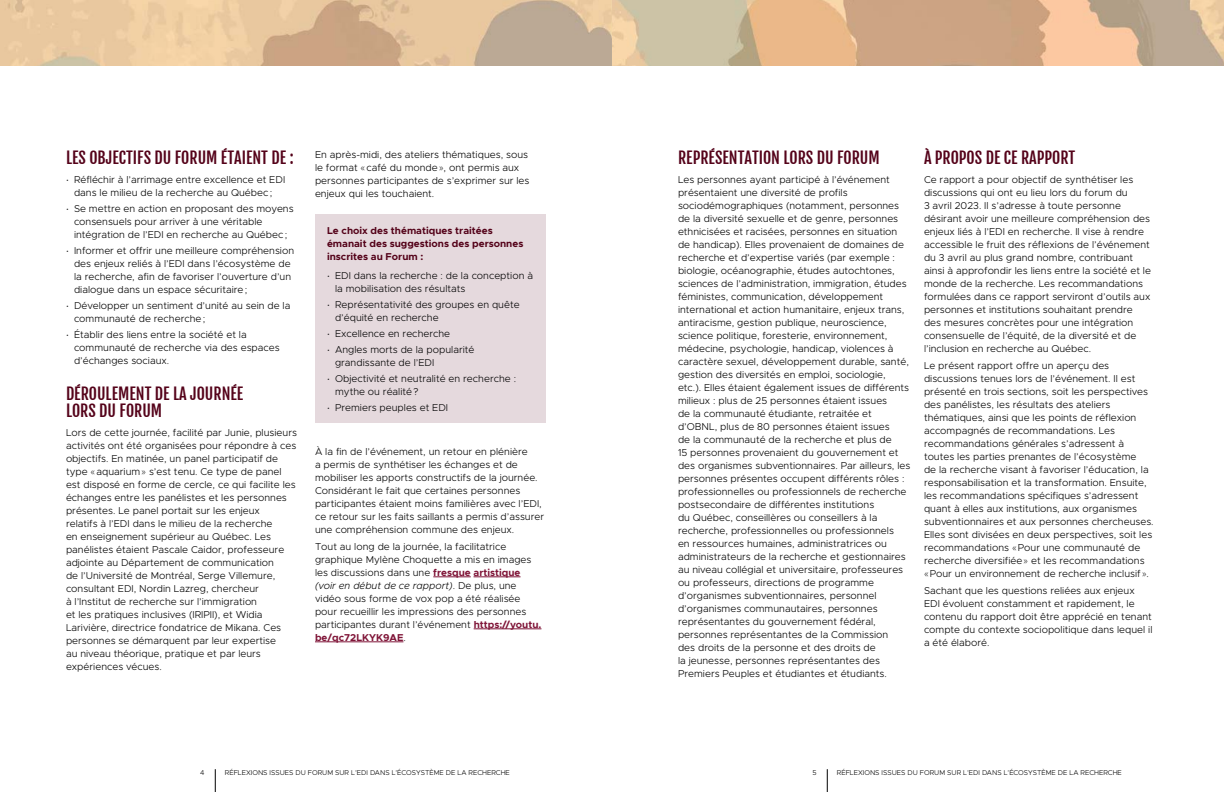
<style>
.page{position:relative;width:1224px;height:792px;background:#fff}
.page>*{position:absolute;margin:0;border:0;box-sizing:border-box;transform-origin:0 0}
.t1{font:16px/17px "Fjalla One";color:#540219}
.t2{font:300 10px/13px "Metropolis";color:#000}
.t3{font:700 10px/13px "Metropolis";color:#540219}
.t4{font:300 7px "Metropolis";color:#000}
.s1{font-family:"Montserrat"}
.s2{font-weight:700;color:#7f1437}
.s3{font-style:italic}
</style>
<div class="page">
<img style="left:612px;top:0;width:612px;height:66px">
<div style="left:315px;top:214px;width:231px;height:209px;background:#e5d9dd"></div>
<img style="left:0;top:0;width:612px;height:66px">
<hr style="left:433px;top:577px;width:38px;height:1px;background:#7f1437">
<hr style="left:474px;top:577px;width:47px;height:1px;background:#7f1437">
<hr style="left:474px;top:629px;width:67px;height:1px;background:#7f1437">
<hr style="left:315px;top:642px;width:88px;height:1px;background:#7f1437">
<svg style="left:827px;top:769px;width:1px;height:23px"></svg>
<svg style="left:215px;top:769px;width:1px;height:23px"></svg>
<h1 class="t1" style="left:66px;top:149px;width:229px">LES OBJECTIFS DU FORUM ÉTAIENT DE :</h1>
<p class="t2" style="left:66px;top:173px;width:221px;text-align:center"><span class="s1">•</span> Réfléchir à l’arrimage entre excellence et EDI dans le milieu de la recherche au Québec;</p>
<p class="t2" style="left:74px;top:202px;width:221px;text-indent:-8px"><span class="s1">•</span> Se mettre en action en proposant des moyens consensuels pour arriver à une véritable intégration de l’EDI en recherche au Québec;</p>
<p class="t2" style="left:74px;top:244px;width:222px;text-indent:-8px"><span class="s1">•</span> Informer et offrir une meilleure compréhension des enjeux reliés à l’EDI dans l’écosystème de la recherche, afin de favoriser l’ouverture d’un dialogue dans un espace sécuritaire;</p>
<p class="t2" style="left:74px;top:299px;width:218px;text-indent:-8px"><span class="s1">•</span> Développer un sentiment d’unité au sein de la communauté de recherche;</p>
<p class="t2" style="left:74px;top:328px;width:207px;text-indent:-8px"><span class="s1">•</span> Établir des liens entre la société et la communauté de recherche via des espaces d’échanges sociaux.</p>
<h1 class="t1" style="left:66px;top:385px;width:179px">DÉROULEMENT DE LA JOURNÉE<br>LORS DU FORUM</h1>
<p class="t2" style="left:66px;top:426px;width:232px">Lors de cette journée, facilité par Junie, plusieurs activités ont été organisées pour répondre à ces objectifs. En matinée, un panel participatif de type <span class="s1">«</span>aquarium <span class="s1">»</span> s’est tenu. Ce type de panel est disposé en forme de cercle, ce qui facilite les échanges entre les panélistes et les personnes présentes. Le panel portait sur les enjeux<br>relatifs à l’EDI dans le milieu de la recherche<br>en enseignement supérieur au Québec. Les panélistes étaient Pascale Caidor, professeure adjointe au Département de communication<br>de l’Université de Montréal, Serge Villemure, consultant EDI, Nordin Lazreg, chercheur<br>à l’Institut de recherche sur l’immigration<br>et les pratiques inclusives (IRIPII), et Widia Larivière, directrice fondatrice de Mikana. Ces personnes se démarquent par leur expertise<br>au niveau théorique, pratique et par leurs expériences vécues.</p>
<p class="t2" style="left:315px;top:148px;width:216px">En après-midi, des ateliers thématiques, sous le format <span class="s1">«</span>café du monde<span class="s1">»</span>, ont permis aux personnes participantes de s’exprimer sur les enjeux qui les touchaient.</p>
<p class="t3" style="left:327px;top:224px;width:198px">Le choix des thématiques traitées émanait des suggestions des personnes inscrites au Forum :</p>
<p class="t2" style="left:335px;top:269px;width:200px;text-indent:-8px"><span class="s1">•</span> EDI dans la recherche : de la conception à la mobilisation des résultats</p>
<p class="t2" style="left:335px;top:298px;width:186px;text-indent:-8px"><span class="s1">•</span> Représentativité des groupes en quête d’équité en recherche</p>
<p class="t2" style="left:327px;top:327px;width:125px"><span class="s1">•</span> Excellence en recherche</p>
<p class="t2" style="left:335px;top:343px;width:141px;text-indent:-8px"><span class="s1">•</span> Angles morts de la popularité grandissante de l’EDI</p>
<p class="t2" style="left:335px;top:372px;width:183px;text-indent:-8px"><span class="s1">•</span> Objectivité et neutralité en recherche : mythe ou réalité?</p>
<p class="t2" style="left:327px;top:401px;width:123px"><span class="s1">•</span> Premiers peuples et EDI</p>
<p class="t2" style="left:315px;top:445px;width:231px">À la fin de l’événement, un retour en plénière<br>a permis de synthétiser les échanges et de mobiliser les apports constructifs de la journée.<br>Considérant le fait que certaines personnes participantes étaient moins familières avec l’EDI, ce retour sur les faits saillants a permis d’assurer une compréhension commune des enjeux.</p>
<p class="t2" style="left:315px;top:540px;width:228px">Tout au long de la journée, la facilitatrice graphique Mylène Choquette a mis en images les discussions dans une <span class="s2">fresque artistique </span><span class="s3">(voir en début de ce rapport)</span>. De plus, une vidéo sous forme de vox pop a été réalisée pour recueillir les impressions des personnes participantes durant l’événement <span class="s2">https://youtu. be/qc72LKYK9AE</span>.</p>
<h1 class="t1" style="left:678px;top:149px;width:203px">REPRÉSENTATION LORS DU FORUM</h1>
<p class="t2" style="left:678px;top:173px;width:234px">Les personnes ayant participé à l’événement présentaient une diversité de profils sociodémographiques (notamment, personnes de la diversité sexuelle et de genre, personnes ethnicisées et racisées, personnes en situation de handicap). Elles provenaient de domaines de recherche et d’expertise variés (par exemple : biologie, océanographie, études autochtones, sciences de l’administration, immigration, études féministes, communication, développement international et action humanitaire, enjeux trans, antiracisme, gestion publique, neuroscience, science politique, foresterie, environnement, médecine, psychologie, handicap, violences à caractère sexuel, développement durable, santé, gestion des diversités en emploi, sociologie, etc.). Elles étaient également issues de différents milieux : plus de 25 personnes étaient issues<br>de la communauté étudiante, retraitée et d’OBNL, plus de 80 personnes étaient issues<br>de la communauté de la recherche et plus de<br>15 personnes provenaient du gouvernement et des organismes subventionnaires. Par ailleurs, les personnes présentes occupent différents rôles : professionnelles ou professionnels de recherche postsecondaire de différentes institutions<br>du Québec, conseillères ou conseillers à la recherche, professionnelles ou professionnels<br>en ressources humaines, administratrices ou administrateurs de la recherche et gestionnaires au niveau collégial et universitaire, professeures ou professeurs, directions de programme d’organismes subventionnaires, personnel d’organismes communautaires, personnes représentantes du gouvernement fédéral, personnes représentantes de la Commission<br>des droits de la personne et des droits de<br>la jeunesse, personnes représentantes des Premiers Peuples et étudiantes et étudiants.</p>
<h1 class="t1" style="left:924px;top:149px;width:153px">À PROPOS DE CE RAPPORT</h1>
<p class="t2" style="left:924px;top:173px;width:229px">Ce rapport a pour objectif de synthétiser les discussions qui ont eu lieu lors du forum du<br>3 avril 2023. Il s’adresse à toute personne désirant avoir une meilleure compréhension des enjeux liés à l’EDI en recherche. Il vise à rendre accessible le fruit des réflexions de l’événement du 3 avril au plus grand nombre, contribuant ainsi à approfondir les liens entre la société et le monde de la recherche. Les recommandations formulées dans ce rapport serviront d’outils aux personnes et institutions souhaitant prendre des mesures concrètes pour une intégration consensuelle de l’équité, de la diversité et de l’inclusion en recherche au Québec.</p>
<p class="t2" style="left:924px;top:359px;width:231px">Le présent rapport offre un aperçu des discussions tenues lors de l’événement. Il est présenté en trois sections, soit les perspectives des panélistes, les résultats des ateliers thématiques, ainsi que les points de réflexion accompagnés de recommandations. Les recommandations générales s’adressent à toutes les parties prenantes de l’écosystème<br>de la recherche visant à favoriser l’éducation, la responsabilisation et la transformation. Ensuite, les recommandations spécifiques s’adressent quant à elles aux institutions, aux organismes subventionnaires et aux personnes chercheuses.<br>Elles sont divisées en deux perspectives, soit les recommandations <span class="s1">«</span>Pour une communauté de recherche diversifiée<span class="s1">»</span> et les recommandations <span class="s1">«</span>Pour un environnement de recherche inclusif <span class="s1">»</span>.</p>
<p class="t2" style="left:924px;top:584px;width:230px">Sachant que les questions reliées aux enjeux EDI évoluent constamment et rapidement, le contenu du rapport doit être apprécié en tenant compte du contexte sociopolitique dans lequel il a été élaboré.</p>
<p class="t4" style="left:200px;top:768px;width:6px">4</p>
<p class="t4" style="left:225px;top:768px;width:287px">RÉFLEXIONS ISSUES DU FORUM SUR L’EDI DANS L’ÉCOSYSTÈME DE LA RECHERCHE</p>
<p class="t4" style="left:812px;top:768px;width:6px">5</p>
<p class="t4" style="left:837px;top:768px;width:287px">RÉFLEXIONS ISSUES DU FORUM SUR L’EDI DANS L’ÉCOSYSTÈME DE LA RECHERCHE</p>
</div>
